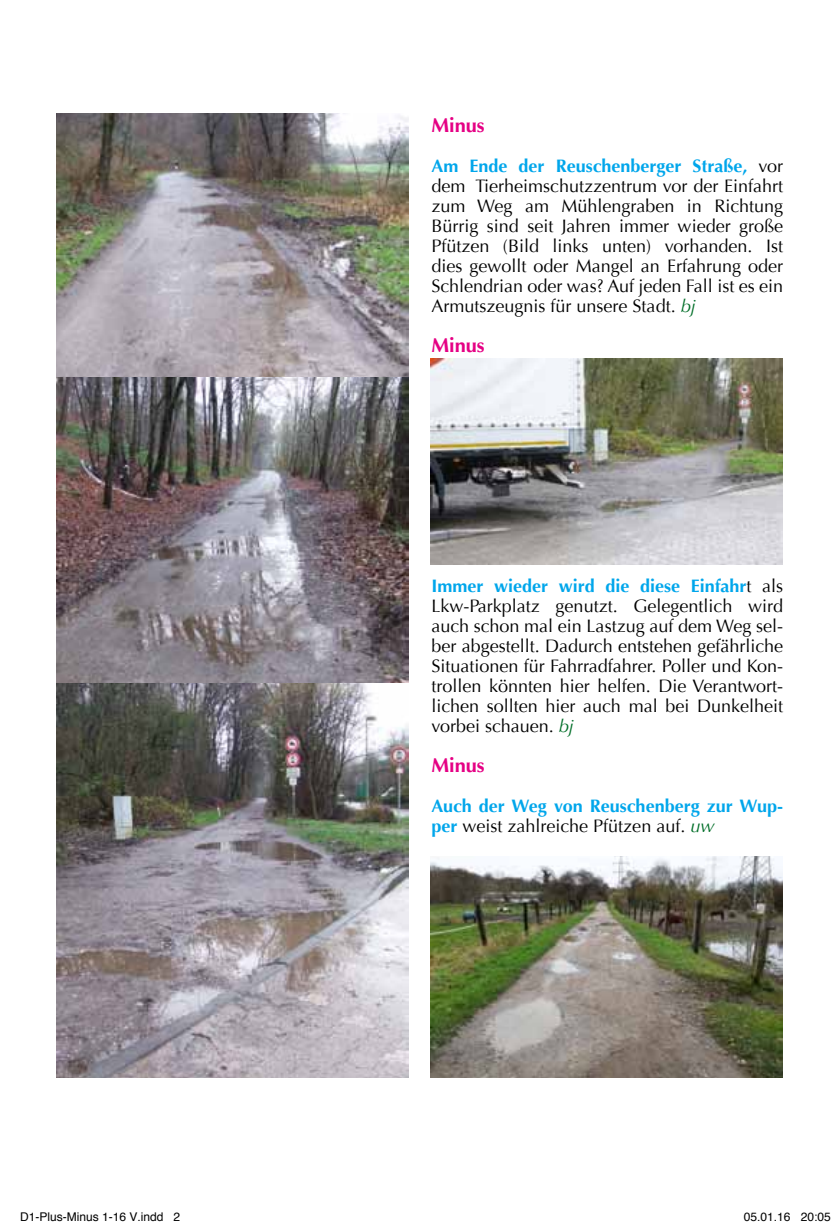
<style>
.page{position:relative;width:840px;height:1227px;background:#fff}
.page>*{position:absolute;margin:0;border:0;box-sizing:border-box;transform-origin:0 0}
.Brot{font:700 20px "Optima";color:#e50084}
.Brot-2{font:18px/20px "Optima";color:#000;text-align:justify}
.Brot-3{font:700 18px/20px "Optima";color:#00a6eb}
.t1{font:12px "Helvetica";color:#000}
.s1{font-weight:700;color:#00a6eb}
.s2{font-style:italic;color:#006e28}
.s3{font-weight:400;color:#000}
.s4{font-weight:400;font-style:italic;color:#006e28}
</style>
<div class="page">
<img style="left:430px;top:856px;width:352px;height:221px">
<img style="left:57px;top:113px;width:351px;height:964px">
<img style="left:430px;top:359px;width:352px;height:206px">
<p class="Brot" style="left:431px;top:113px;width:55px">Minus</p>
<p class="Brot-2" style="left:431px;top:156px;width:353px"><span class="s1">Am Ende der Reuschenberger Straße,</span> vor dem Tierheimschutzzentrum vor der Einfahrt zum Weg am Mühlengraben in Richtung Bürrig sind seit Jahren immer wieder große Pfützen (Bild links unten) vorhanden. Ist dies gewollt oder Mangel an Erfahrung oder Schlendrian oder was? Auf jeden Fall ist es ein Armutszeugnis für unsere Stadt. <span class="s2">bj</span></p>
<p class="Brot" style="left:431px;top:333px;width:55px">Minus</p>
<p class="Brot-2" style="left:431px;top:576px;width:353px"><span class="s1">Immer wieder wird die diese Einfahr</span>t als Lkw-Parkplatz genutzt. Gelegentlich wird auch schon mal ein Lastzug auf dem Weg sel&shy;ber abgestellt. Dadurch entstehen gefährliche Situationen für Fahrradfahrer. Poller und Kon&shy;trollen könnten hier helfen. Die Verantwort&shy;lichen sollten hier auch mal bei Dunkelheit vorbei schauen. <span class="s2">bj</span></p>
<p class="Brot" style="left:431px;top:753px;width:55px">Minus</p>
<p class="Brot-3" style="left:431px;top:796px;width:353px">Auch der Weg von Reuschenberg zur Wup&shy;per <span class="s3">weist zahlreiche Pfützen auf.</span> <span class="s4">uw</span></p>
<p class="t1" style="left:20px;top:1207px;width:162px">D1-Plus-Minus 1-16 V.indd 2</p>
<p class="t1" style="left:743px;top:1207px;width:88px">05.01.16 20:05</p>
</div>
